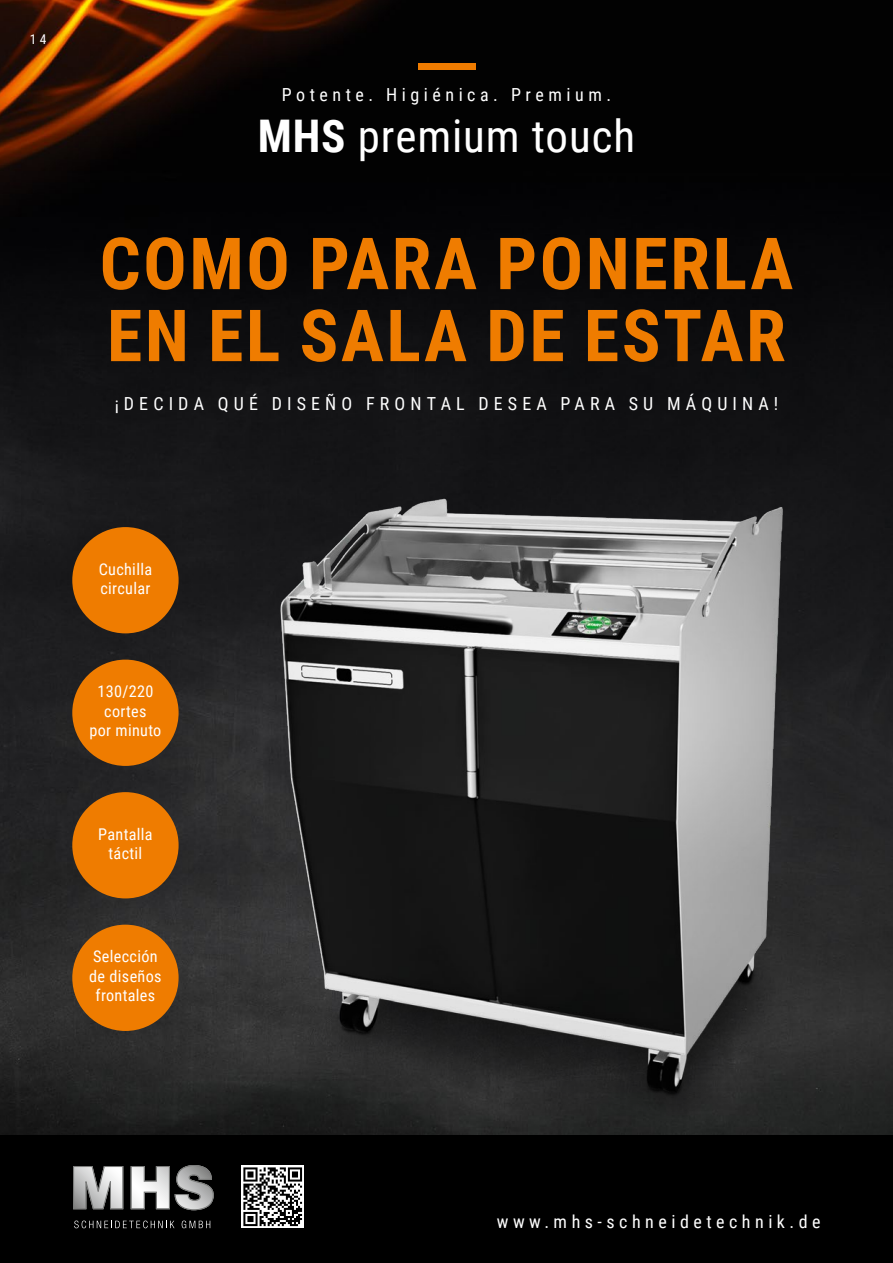
<style>
.page{position:relative;width:893px;height:1263px;background:#fff}
.page>*{position:absolute;margin:0;border:0;box-sizing:border-box;transform-origin:0 0}
.t1{font:700 72px/72px "Roboto Condensed";letter-spacing:.035em;color:#ef7c00}
.t2{font:45px "Roboto Condensed";letter-spacing:.02em;color:#fff}
.t3{font:18px "Roboto Condensed";letter-spacing:.25em;color:#fff}
.t4{font:18px "Roboto Condensed";letter-spacing:.285em;color:#fff}
.t5{font:16.2px/19.5px "Roboto Condensed";letter-spacing:.02em;color:#fff;text-align:center}
.t6{font:13.5px "Roboto Condensed";color:#fff}
.s1{font-weight:700}
</style>
<div class="page">
<img style="left:0;top:0;width:893px;height:1135px">
<div style="left:0;top:1135px;width:893px;height:128px;background:#000"></div>
<svg style="left:73px;top:1165px;width:141px;height:45px"></svg>
<svg style="left:74px;top:1220px;width:100px;height:8px"></svg>
<svg style="left:182px;top:1220px;width:28px;height:8px"></svg>
<img style="left:237px;top:471px;width:602px;height:664px">
<svg style="left:241px;top:1165px;width:63px;height:63px"></svg>
<svg style="left:243px;top:1167px;width:59px;height:59px"></svg>
<div style="left:418px;top:64px;width:57px;height:6px;background:#ef7c00"></div>
<div style="left:72px;top:792px;width:107px;height:106px;background:#ef7c00;border-radius:50%"></div>
<div style="left:72px;top:925px;width:107px;height:106px;background:#ef7c00;border-radius:50%"></div>
<div style="left:72px;top:660px;width:107px;height:106px;background:#ef7c00;border-radius:50%"></div>
<div style="left:72px;top:527px;width:107px;height:106px;background:#ef7c00;border-radius:50%"></div>
<p class="t6" style="left:30px;top:30px;width:18px">14</p>
<p class="t3" style="left:282px;top:82px;width:331px">Potente. Higiénica. Premium.</p>
<h2 class="t2" style="left:258px;top:105px;width:379px"><span class="s1">MHS</span> premium touch</h2>
<h1 class="t1" style="left:100px;top:225px;width:695px">COMO PARA PONERLA<br>EN EL SALA DE ESTAR</h1>
<p class="t4" style="left:115px;top:391px;width:665px">¡DECIDA QUÉ DISEÑO FRONTAL DESEA PARA SU MÁQUINA!</p>
<p class="t5" style="left:99px;top:558px;width:55px;text-align:left">Cuchilla circular</p>
<p class="t5" style="left:89px;top:681px;width:73px">130/220 cortes<br>por minuto</p>
<p class="t5" style="left:98px;top:823px;width:56px">Pantalla táctil</p>
<p class="t5" style="left:89px;top:946px;width:74px">Selección de diseños frontales</p>
<p class="t3" style="left:497px;top:1209px;width:325px">www.mhs-schneidetechnik.de</p>
</div>
